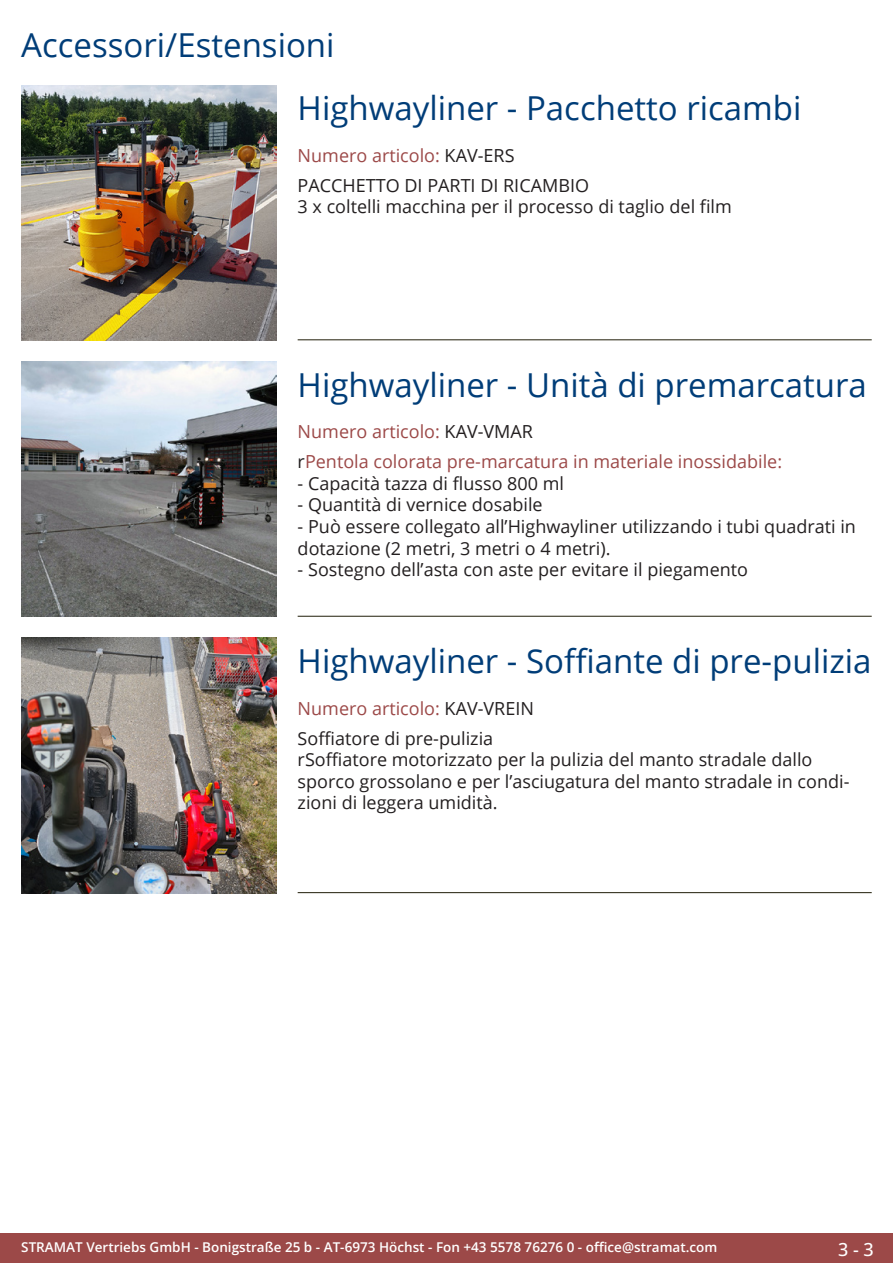
<style>
.page{position:relative;width:893px;height:1263px;background:#fff}
.page>*{position:absolute;margin:0;border:0;box-sizing:border-box;transform-origin:0 0}
.Produkttitel{font:33px "Open Sans";color:#003d78}
.RastTitel{font:33px "Open Sans";color:#003d78}
.Beschreibung_Text{font:18px/21.6px "Open Sans";color:#231f20}
.TechDaten_Überschrif{font:18px "Open Sans";color:#9c4948}
.Beschreibung_Text-2{font:18px "Open Sans";color:#9c4948}
.t1{font:500 18px "Open Sans";color:#fff}
.t2{font:600 13.5px "Open Sans";color:#fff}
.s1{color:#231f20}
</style>
<div class="page">
<div style="left:0;top:1233px;width:893px;height:30px;background:#9c4948"></div>
<hr style="left:298px;top:340px;width:574px;height:1px;background:#201d08">
<hr style="left:298px;top:616px;width:574px;height:1px;background:#201d08">
<hr style="left:298px;top:892px;width:574px;height:1px;background:#201d08">
<img style="left:21px;top:85px;width:255px;height:255px">
<img style="left:21px;top:361px;width:255px;height:256px">
<img style="left:21px;top:638px;width:255px;height:255px">
<p class="RastTitel" style="left:21px;top:22px;width:315px">Accessori/Estensioni</p>
<p class="Produkttitel" style="left:298px;top:86px;width:505px">Highwayliner - Pacchetto ricambi</p>
<p class="TechDaten_Überschrif" style="left:298px;top:143px;width:218px">Numero articolo: <span class="s1">KAV-ERS</span></p>
<p class="Beschreibung_Text" style="left:298px;top:174px;width:436px">PACCHETTO DI PARTI DI RICAMBIO<br>3 x coltelli macchina per il processo di taglio del film</p>
<p class="Produkttitel" style="left:298px;top:362px;width:571px">Highwayliner - Unità di premarcatura</p>
<p class="TechDaten_Überschrif" style="left:298px;top:420px;width:237px">Numero articolo: <span class="s1">KAV-VMAR</span></p>
<p class="Beschreibung_Text-2" style="left:298px;top:449px;width:486px"><span class="s1">r</span>Pentola colorata pre-marcatura in materiale inossidabile:</p>
<p class="Beschreibung_Text" style="left:298px;top:472px;width:268px">- Capacità tazza di flusso 800 ml</p>
<p class="Beschreibung_Text" style="left:298px;top:494px;width:246px">- Quantità di vernice dosabile</p>
<p class="Beschreibung_Text" style="left:298px;top:515px;width:560px">- Può essere collegato all’Highwayliner utilizzando i tubi quadrati in dotazione (2 metri, 3 metri o 4 metri).</p>
<p class="Beschreibung_Text" style="left:298px;top:558px;width:452px">- Sostegno dell’asta con aste per evitare il piegamento</p>
<p class="Produkttitel" style="left:298px;top:638px;width:575px">Highwayliner - Soffiante di pre-pulizia</p>
<p class="TechDaten_Überschrif" style="left:298px;top:696px;width:238px">Numero articolo: <span class="s1">KAV-VREIN</span></p>
<p class="Beschreibung_Text" style="left:298px;top:727px;width:552px">Soffiatore di pre-pulizia<br>rSoffiatore motorizzato per la pulizia del manto stradale dallo sporco grossolano e per l’asciugatura del manto stradale in condi&shy;zioni di leggera umidità.</p>
<p class="t2" style="left:21px;top:1238px;width:698px">STRAMAT Vertriebs GmbH - Bonigstraße 25 b - AT-6973 Höchst - Fon +43 5578 76276 0 - office@stramat.com</p>
<p class="t1" style="left:838px;top:1237px;width:37px">3 - 3</p>
</div>
